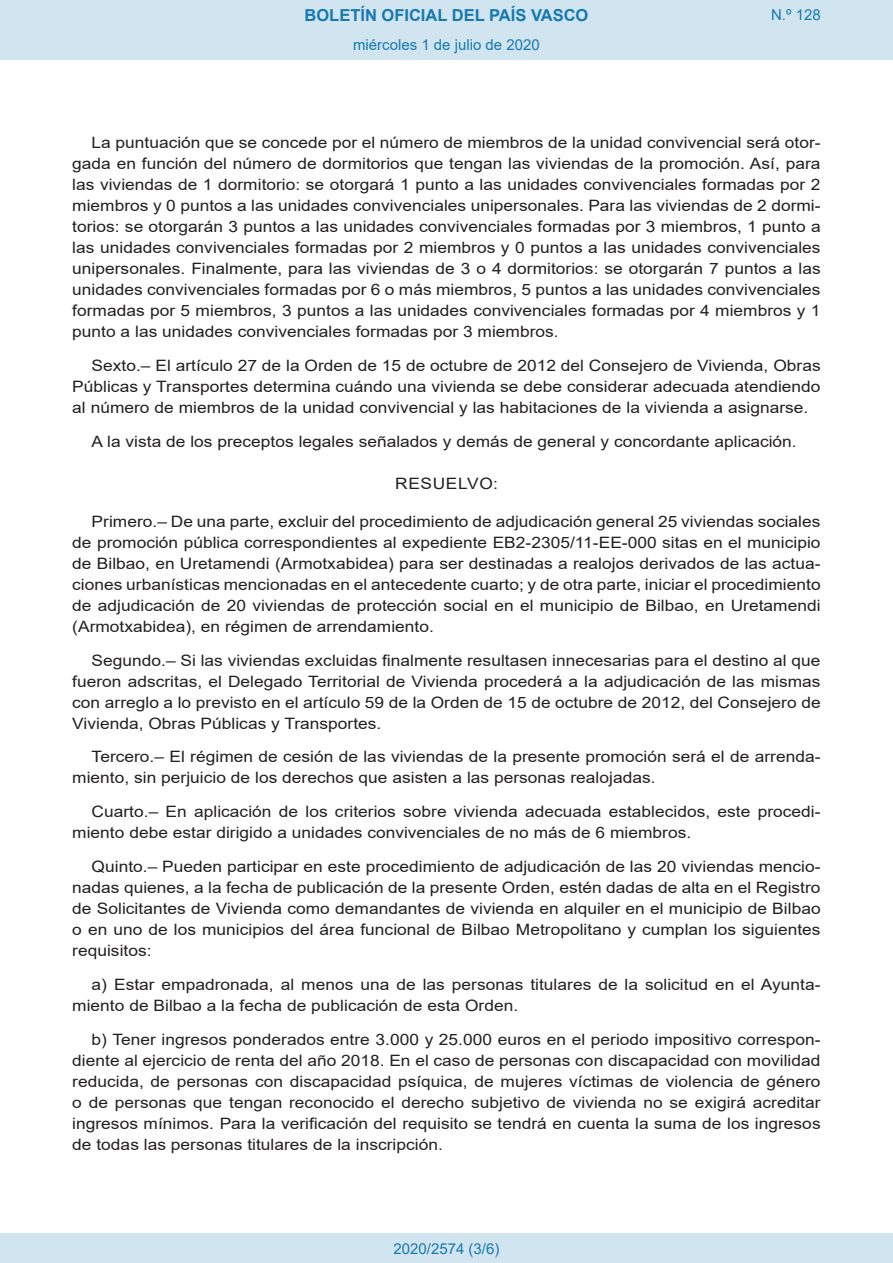
<style>
.page{position:relative;width:893px;height:1263px;background:#fff}
.page>*{position:absolute;margin:0;border:0;box-sizing:border-box;transform-origin:0 0}
.t1{font:700 16.5px "Arial";color:#1879ad}
.BOPVDetalle{font:15.6px/21px "Arial";color:#231f20;text-align:justify;scale:1.11 1}
.BOPVClave{font:15.6px "Arial";letter-spacing:.035em;color:#231f20;scale:1.11 1}
.Paginacion_Centro{font:15px "Arial";color:#1879ad}
</style>
<div class="page">
<div style="left:0;top:0;width:893px;height:60px;background:#d0e5f0"></div>
<div style="left:0;top:1233px;width:893px;height:30px;background:#d0e5f0"></div>
<p class="t1" style="left:305px;top:3px;width:285px">BOLETÍN OFICIAL DEL PAÍS VASCO</p>
<p class="Paginacion_Centro" style="left:353px;top:35px;width:188px">miércoles 1 de julio de 2020</p>
<p class="Paginacion_Centro" style="left:771px;top:5px;width:51px">N.º 128</p>
<p class="BOPVDetalle" style="left:72px;top:132px;width:676px;text-indent:19px">La puntuación que se concede por el número de miembros de la unidad convivencial será otor&shy;gada en función del número de dormitorios que tengan las viviendas de la promoción. Así, para las viviendas de 1 dormitorio: se otorgará 1 punto a las unidades convivenciales formadas por 2 miembros y 0 puntos a las unidades convivenciales unipersonales. Para las viviendas de 2 dormi&shy;torios: se otorgarán 3 puntos a las unidades convivenciales formadas por 3 miembros, 1 punto a las unidades convivenciales formadas por 2 miembros y 0 puntos a las unidades convivenciales unipersonales. Finalmente, para las viviendas de 3 o 4 dormitorios: se otorgarán 7 puntos a las unidades convivenciales formadas por 6 o más miembros, 5 puntos a las unidades convivenciales formadas por 5 miembros, 3 puntos a las unidades convivenciales formadas por 4 miembros y 1 punto a las unidades convivenciales formadas por 3 miembros.</p>
<p class="BOPVDetalle" style="left:72px;top:355px;width:676px;text-indent:19px">Sexto.– El artículo 27 de la Orden de 15 de octubre de 2012 del Consejero de Vivienda, Obras Públicas y Transportes determina cuándo una vivienda se debe considerar adecuada atendiendo al número de miembros de la unidad convivencial y las habitaciones de la vivienda a asignarse.</p>
<p class="BOPVDetalle" style="left:92px;top:431px;width:637px">A la vista de los preceptos legales señalados y demás de general y concordante aplicación.</p>
<p class="BOPVClave" style="left:395px;top:473px;width:94px">RESUELVO:</p>
<p class="BOPVDetalle" style="left:72px;top:511px;width:676px;text-indent:19px">Primero.– De una parte, excluir del procedimiento de adjudicación general 25 viviendas sociales de promoción pública correspondientes al expediente EB2-2305/11-EE-000 sitas en el municipio de Bilbao, en Uretamendi (Armotxabidea) para ser destinadas a realojos derivados de las actua&shy;ciones urbanísticas mencionadas en el antecedente cuarto; y de otra parte, iniciar el procedimiento de adjudicación de 20 viviendas de protección social en el municipio de Bilbao, en Uretamendi (Armotxabidea), en régimen de arrendamiento.</p>
<p class="BOPVDetalle" style="left:72px;top:650px;width:676px;text-indent:19px">Segundo.– Si las viviendas excluidas finalmente resultasen innecesarias para el destino al que fueron adscritas, el Delegado Territorial de Vivienda procederá a la adjudicación de las mismas con arreglo a lo previsto en el artículo 59 de la Orden de 15 de octubre de 2012, del Consejero de Vivienda, Obras Públicas y Transportes.</p>
<p class="BOPVDetalle" style="left:72px;top:746px;width:676px;text-indent:19px">Tercero.– El régimen de cesión de las viviendas de la presente promoción será el de arrenda&shy;miento, sin perjuicio de los derechos que asisten a las personas realojadas.</p>
<p class="BOPVDetalle" style="left:72px;top:801px;width:676px;text-indent:19px">Cuarto.– En aplicación de los criterios sobre vivienda adecuada establecidos, este procedi&shy;miento debe estar dirigido a unidades convivenciales de no más de 6 miembros.</p>
<p class="BOPVDetalle" style="left:72px;top:856px;width:676px;text-indent:19px">Quinto.– Pueden participar en este procedimiento de adjudicación de las 20 viviendas mencio&shy;nadas quienes, a la fecha de publicación de la presente Orden, estén dadas de alta en el Registro de Solicitantes de Vivienda como demandantes de vivienda en alquiler en el municipio de Bilbao o en uno de los municipios del área funcional de Bilbao Metropolitano y cumplan los siguientes requisitos:</p>
<p class="BOPVDetalle" style="left:72px;top:974px;width:676px;text-indent:19px">a) Estar empadronada, al menos una de las personas titulares de la solicitud en el Ayunta&shy;miento de Bilbao a la fecha de publicación de esta Orden.</p>
<p class="BOPVDetalle" style="left:72px;top:1028px;width:676px;text-indent:19px">b) Tener ingresos ponderados entre 3.000 y 25.000 euros en el periodo impositivo correspon&shy;diente al ejercicio de renta del año 2018. En el caso de personas con discapacidad con movilidad reducida, de personas con discapacidad psíquica, de mujeres víctimas de violencia de género o de personas que tengan reconocido el derecho subjetivo de vivienda no se exigirá acreditar ingresos mínimos. Para la verificación del requisito se tendrá en cuenta la suma de los ingresos de todas las personas titulares de la inscripción.</p>
<p class="Paginacion_Centro" style="left:393px;top:1238px;width:107px">2020/2574 (3/6)</p>
</div>
